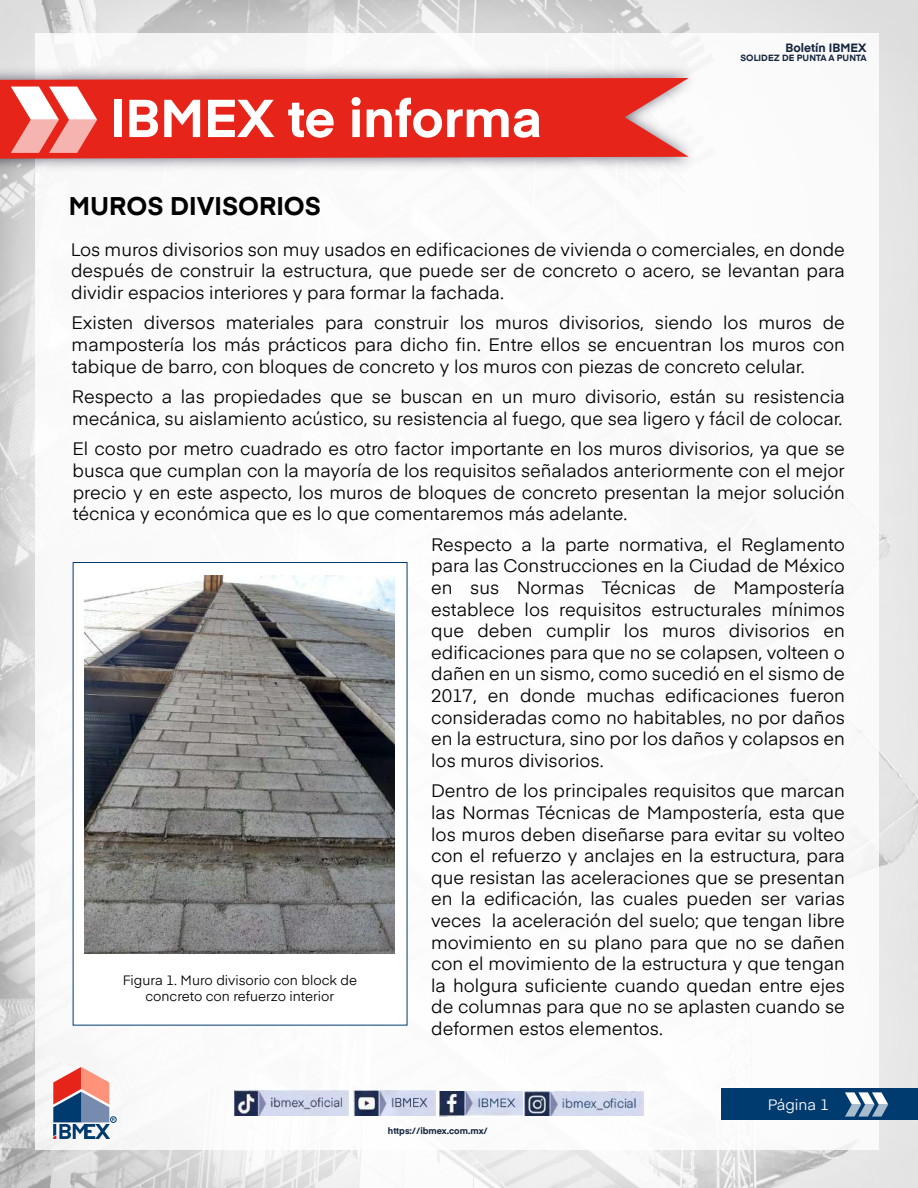
<style>
.page{position:relative;width:918px;height:1188px;background:#fff}
.page>*{position:absolute;margin:0;border:0;box-sizing:border-box;transform-origin:0 0}
.t1{font:700 52.5px "Eina 01";color:#fff}
.t2{font:700 25.5px "Eina 01";color:#000}
.t3{font:18px/21.6px "Eina 01";color:#000;text-align:justify}
.t4{font:15px "Eina 01";color:#fff}
.t5{font:13.5px/16.2px "Eina 01";color:#000;text-align:center}
.t6{font:700 12px "Eina 01";color:#14253c}
.t7{font:700 9px "Eina 01";color:#14253c}
</style>
<div class="page">
<img style="left:0;top:0;width:918px;height:1188px">
<div style="left:35px;top:33px;width:844px;height:1117px;background:#fff"></div>
<img style="left:235px;top:1091px;width:113px;height:24px">
<img style="left:353px;top:1091px;width:83px;height:24px">
<img style="left:440px;top:1091px;width:82px;height:26px">
<img style="left:525px;top:1091px;width:118px;height:24px">
<div style="left:721px;top:1089px;width:197px;height:31px;background:#003b70"></div>
<svg style="left:845px;top:1092px;width:43px;height:25px"></svg>
<svg style="left:0;top:78px;width:689px;height:81px;background:#e53228"></svg>
<svg style="left:11px;top:87px;width:86px;height:66px"></svg>
<div style="left:110px;top:1116px;width:7px;height:7px;border:1px solid #003b70;border-radius:50%"></div>
<svg style="left:53px;top:1067px;width:62px;height:72px"></svg>
<img style="left:85px;top:576px;width:310px;height:378px">
<p class="t6" style="left:786px;top:39px;width:82px">Boletín IBMEX</p>
<h1 class="t1" style="left:110px;top:79px;width:434px">IBMEX te informa</h1>
<p class="t7" style="left:741px;top:52px;width:127px">SOLIDEZ DE PUNTA A PUNTA</p>
<h2 class="t2" style="left:69px;top:187px;width:254px">MUROS DIVISORIOS</h2>
<p class="t3" style="left:71px;top:237px;width:776px">Los muros divisorios son muy usados en edificaciones de vivienda o comerciales, en donde después de construir la estructura, que puede ser de concreto o acero, se levantan para dividir espacios interiores y para formar la fachada.</p>
<p class="t3" style="left:71px;top:311px;width:775px">Existen diversos materiales para construir los muros divisorios, siendo los muros de mampostería los más prácticos para dicho fin. Entre ellos se encuentran los muros con tabique de barro, con bloques de concreto y los muros con piezas de concreto celular.</p>
<p class="t3" style="left:72px;top:385px;width:774px">Respecto a las propiedades que se buscan en un muro divisorio, están su resistencia mecánica, su aislamiento acústico, su resistencia al fuego, que sea ligero y fácil de colocar.</p>
<p class="t3" style="left:72px;top:437px;width:774px">El costo por metro cuadrado es otro factor importante en los muros divisorios, ya que se busca que cumplan con la mayoría de los requisitos señalados anteriormente con el mejor precio y en este aspecto, los muros de bloques de concreto presentan la mejor solución técnica y económica que es lo que comentaremos más adelante.</p>
<p class="t3" style="left:431px;top:532px;width:415px">Respecto a la parte normativa, el Reglamento para las Construcciones en la Ciudad de México en sus Normas Técnicas de Mampostería establece los requisitos estructurales mínimos que deben cumplir los muros divisorios en edificaciones para que no se colapsen, volteen o dañen en un sismo, como sucedió en el sismo de 2017, en donde muchas edificaciones fueron consideradas como no habitables, no por daños en la estructura, sino por los daños y colapsos en los muros divisorios.</p>
<p class="t3" style="left:431px;top:779px;width:415px">Dentro de los principales requisitos que marcan las Normas Técnicas de Mampostería, esta que los muros deben diseñarse para evitar su volteo con el refuerzo y anclajes en la estructura, para que resistan las aceleraciones que se presentan en la edificación, las cuales pueden ser varias veces la aceleración del suelo; que tengan libre movimiento en su plano para que no se dañen con el movimiento de la estructura y que tengan la holgura suficiente cuando quedan entre ejes de columnas para que no se aplasten cuando se deformen estos elementos.</p>
<p class="t5" style="left:123px;top:971px;width:236px">Figura 1. Muro divisorio con block de concreto con refuerzo interior</p>
<p class="t7" style="left:388px;top:1124px;width:101px">https://ibmex.com.mx/</p>
<p class="t4" style="left:768px;top:1094px;width:63px">Página 1</p>
</div>
